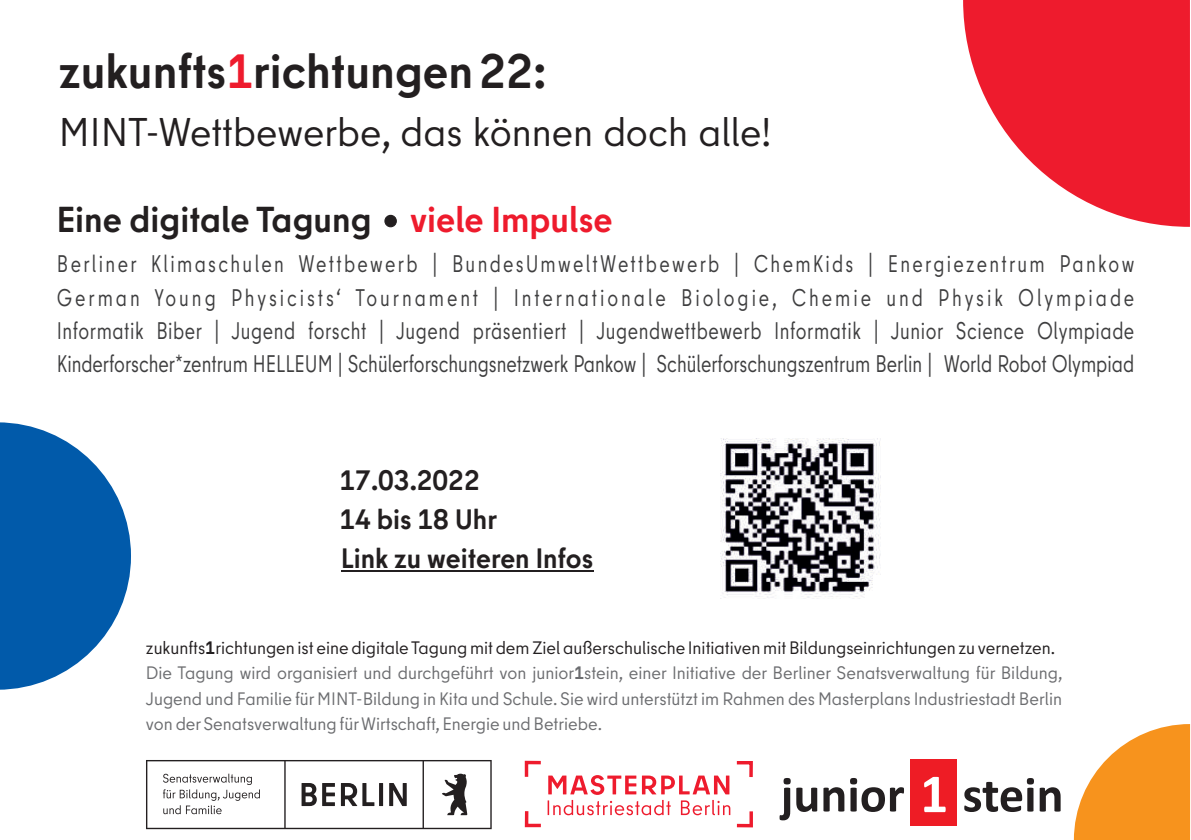
<style>
.page{position:relative;width:1191px;height:840px;background:#fff}
.page>*{position:absolute;margin:0;border:0;box-sizing:border-box;transform-origin:0 0}
.t1{font:700 48px "Berlin Type Office";color:#231f20}
.t2{font:40px "Berlin Type Office";color:#231f20}
.t3{font:700 36px "Berlin Type Office";color:#231f20}
.t4{font:700 28px/38.8px "Berlin Type Office";color:#231f20}
.t5{font:24px/33.4px "Berlin Type Office";color:#3e3e3f;text-align:justify;scale:.81 1}
.t6{font:18px/25px "Berlin Type Office";color:#6c6d70;text-align:justify}
.t7{font:18px "Berlin Type Office";color:#231f20}
.s1{color:#ee1b2d}
.s2{font-weight:700}
</style>
<div class="page">
<div style="left:384px;top:215px;width:13px;height:12px;background:#231f20;border:1px solid #231f20;border-radius:50%"></div>
<hr style="left:341px;top:570px;width:252px;height:1px;background:#231f20">
<svg style="left:963px;top:0;width:227px;height:227px;fill:#ee1b2d"></svg>
<svg style="left:977px;top:14px;width:198px;height:198px"></svg>
<svg style="left:0;top:422px;width:131px;height:267px"></svg>
<svg style="left:146px;top:760px;width:346px;height:68px"></svg>
<svg style="left:524px;top:760px;width:229px;height:68px"></svg>
<svg style="left:1073px;top:724px;width:117px;height:115px"></svg>
<div style="left:910px;top:758px;width:46px;height:67px;background:#ee1c25"></div>
<svg style="left:779px;top:778px;width:125px;height:41px"></svg>
<svg style="left:964px;top:778px;width:96px;height:33px"></svg>
<svg style="left:924px;top:776px;width:21px;height:35px"></svg>
<img style="left:720px;top:438px;width:161px;height:161px">
<h1 class="t1" style="left:59px;top:54px;width:489px">zukunfts<span class="s1">1</span>richtungen 22:</h1>
<h2 class="t2" style="left:59px;top:118px;width:714px">MINT-Wettbewerbe, das können doch alle!</h2>
<h3 class="t3" style="left:56px;top:207px;width:558px">Eine digitale Tagung <span class="s1">viele Impulse</span></h3>
<p class="t5" style="left:57px;top:250px;width:1331px">Berliner Klimaschulen Wettbewerb | BundesUmweltWettbewerb | ChemKids | Energiezentrum Pankow German Young Physicists‘ Tournament | Internationale Biologie, Chemie und Physik Olympiade Informatik Biber | Jugend forscht | Jugend präsentiert | Jugendwettbewerb Informatik | Junior Science Olympiade Kinderforscher*zentrum HELLEUM | Schülerforschungsnetzwerk Pankow | Schülerforschungszentrum Berlin | World Robot Olympiad</p>
<p class="t4" style="left:340px;top:464px;width:255px">17.03.2022<br>14 bis 18 Uhr<br>Link zu weiteren Infos</p>
<p class="t7" style="left:146px;top:641px;width:910px">zukunfts<span class="s2">1</span>richtungen ist eine digitale Tagung mit dem Ziel außerschulische Initiativen mit Bildungseinrichtungen zu vernetzen.</p>
<p class="t6" style="left:146px;top:663px;width:918px">Die Tagung wird organisiert und durchgeführt von junior<span class="s2">1</span>stein, einer Initiative der Berliner Senatsverwaltung für Bildung, Jugend und Familie fürMINT-Bildung in Kita und Schule. Sie wird unterstützt im Rahmen des Masterplans Industriestadt Berlin von derSenatsverwaltung fürWirtschaft,Energie und Betriebe.</p>
</div>
